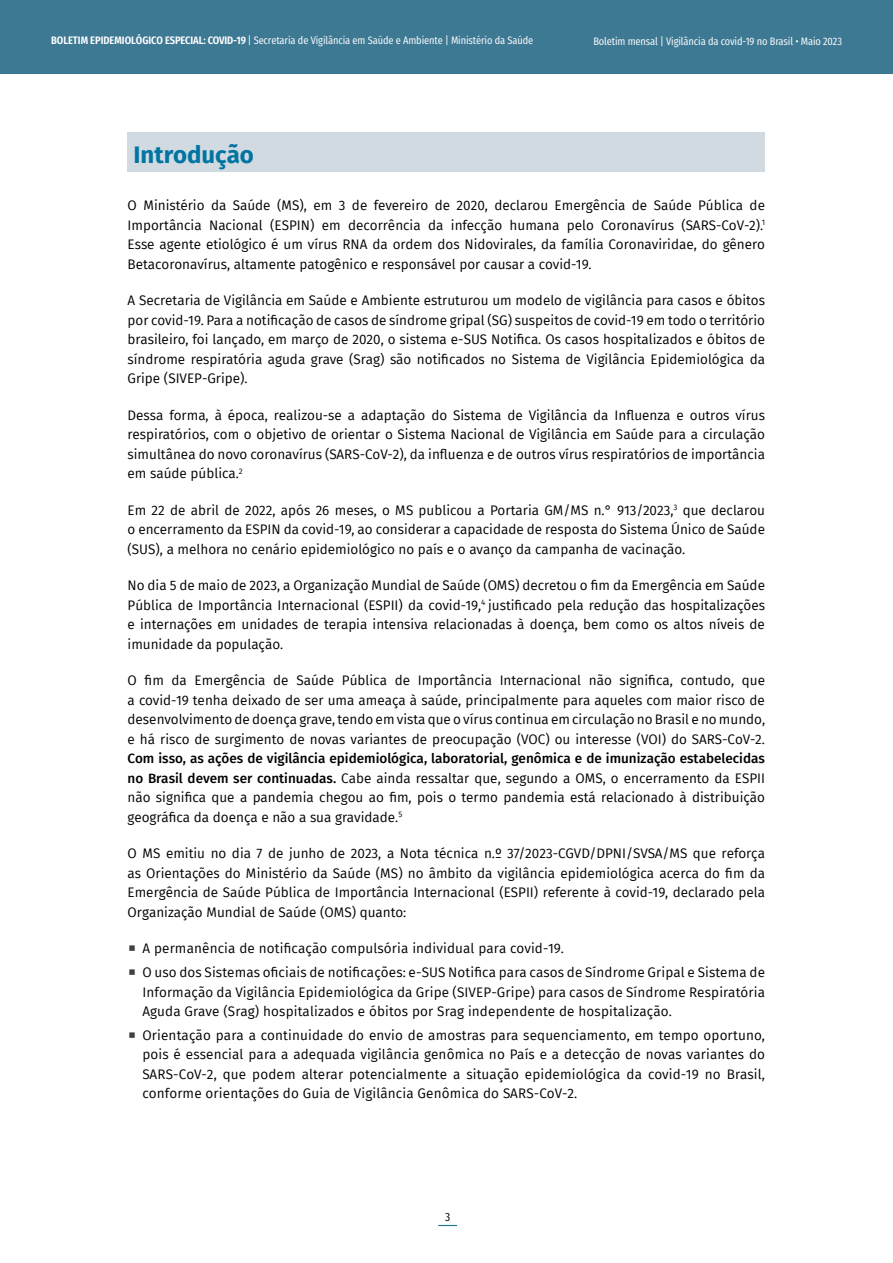
<style>
.page{position:relative;width:893px;height:1263px;background:#fff}
.page>*{position:absolute;margin:0;border:0;box-sizing:border-box;transform-origin:0 0}
.t1{font:700 24px "Fira Sans";color:#0075a1}
.t2{font:13.5px/19.5px "Fira Sans";color:#000;text-align:justify}
.t3{font:12px "Fira Sans Condensed";color:#000}
.t4{font:10.8px "Fira Sans Condensed";letter-spacing:-.01em;color:#fff}
.s1{font-weight:600}
.s2{font-style:inherit}
.s3{font-weight:500}
</style>
<div class="page">
<div style="left:0;top:0;width:893px;height:74px;background:#3e7994"></div>
<svg style="left:438px;top:1225px;width:19px;height:1px"></svg>
<div style="left:128px;top:132px;width:637px;height:39px;background:#d1d9e1"></div>
<p class="t4" style="left:51px;top:30px;width:484px"><span class="s1">BOLETIM EPIDEMIOLÓGICO ESPECIAL: COVID-19</span> <span class="s2">|</span> Secretaria de Vigilância em Saúde e Ambiente | Ministério da Saúde</p>
<p class="t4" style="left:593px;top:31px;width:250px">Boletim mensal | Vigilância da covid-19 no Brasil • Maio 2023</p>
<h1 class="t1" style="left:134px;top:134px;width:122px">Introdução</h1>
<p class="t2" style="left:128px;top:196px;width:639px">O Ministério da Saúde (MS), em 3 de fevereiro de 2020, declarou Emergência de Saúde Pública de Importância Nacional (ESPIN) em decorrência da infecção humana pelo Coronavírus (SARS-CoV-2).<sup>1<br></sup>Esse agente etiológico é um vírus RNA da ordem dos Nidovirales, da família Coronaviridae, do gênero Betacoronavírus, altamente patogênico e responsável por causar a covid-19.</p>
<p class="t2" style="left:128px;top:291px;width:639px">A Secretaria de Vigilância em Saúde e Ambiente estruturou um modelo de vigilância para casos e óbitos por covid-19. Para a notificação de casos de síndrome gripal (SG) suspeitos de covid-19 em todo o território brasileiro, foi lançado, em março de 2020, o sistema e-SUS Notifica. Os casos hospitalizados e óbitos de síndrome respiratória aguda grave (Srag) são notificados no Sistema de Vigilância Epidemiológica da Gripe (SIVEP-Gripe).</p>
<p class="t2" style="left:128px;top:405px;width:639px">Dessa forma, à época, realizou-se a adaptação do Sistema de Vigilância da Influenza e outros vírus respiratórios, com o objetivo de orientar o Sistema Nacional de Vigilância em Saúde para a circulação simultânea do novo coronavírus (SARS-CoV-2), da influenza e de outros vírus respiratórios de importância em saúde pública.<sup>2</sup></p>
<p class="t2" style="left:128px;top:500px;width:639px">Em 22 de abril de 2022, após 26 meses, o MS publicou a Portaria GM/MS n.° 913/2023,<sup>3</sup> que declarou o encerramento da ESPIN da covid-19, ao considerar a capacidade de resposta do Sistema Único de Saúde (SUS), a melhora no cenário epidemiológico no país e o avanço da campanha de vacinação.</p>
<p class="t2" style="left:128px;top:576px;width:639px">No dia 5 de maio de 2023, a Organização Mundial de Saúde (OMS) decretou o fim da Emergência em Saúde Pública de Importância Internacional (ESPII) da covid-19,<sup>4</sup> justificado pela redução das hospitalizações e internações em unidades de terapia intensiva relacionadas à doença, bem como os altos níveis de imunidade da população.</p>
<p class="t2" style="left:128px;top:671px;width:639px">O fim da Emergência de Saúde Pública de Importância Internacional não significa, contudo, que a covid-19 tenha deixado de ser uma ameaça à saúde, principalmente para aqueles com maior risco de desenvolvimento de doença grave, tendo em vista que o vírus continua em circulação no Brasil e no mundo, e há risco de surgimento de novas variantes de preocupação (VOC) ou interesse (VOI) do SARS-CoV-2.</p>
<p class="t2" style="left:128px;top:749px;width:639px"><span class="s3">Com isso, as ações de vigilância epidemiológica, laboratorial, genômica e de imunização estabelecidas no Brasil devem ser continuadas.</span> Cabe ainda ressaltar que, segundo a OMS, o encerramento da ESPII não significa que a pandemia chegou ao fim, pois o termo pandemia está relacionado à distribuição geográfica da doença e não a sua gravidade.<sup>5</sup></p>
<p class="t2" style="left:128px;top:844px;width:639px">O MS emitiu no dia 7 de junho de 2023, a Nota técnica n.º 37/2023-CGVD/DPNI/SVSA/MS que reforça as Orientações do Ministério da Saúde (MS) no âmbito da vigilância epidemiológica acerca do fim da Emergência de Saúde Pública de Importância Internacional (ESPII) referente à covid-19, declarado pela Organização Mundial de Saúde (OMS) quanto:</p>
<p class="t2" style="left:142px;top:936px;width:624px;line-height:23.7px">A permanência de notificação compulsória individual para covid-19.<br>O uso dos Sistemas oficiais de notificações: e-SUS Notifica para casos de Síndrome Gripal e Sistema de</p>
<p class="t2" style="left:142px;top:982px;width:624px">Informação da Vigilância Epidemiológica da Gripe (SIVEP-Gripe) para casos de Síndrome Respiratória<br>Aguda Grave (Srag) hospitalizados e óbitos por Srag independente de hospitalização.</p>
<p class="t2" style="left:142px;top:1025px;width:624px">Orientação para a continuidade do envio de amostras para sequenciamento, em tempo oportuno, pois é essencial para a adequada vigilância genômica no País e a detecção de novas variantes do SARS-CoV-2, que podem alterar potencialmente a situação epidemiológica da covid-19 no Brasil, conforme orientações do Guia de Vigilância Genômica do SARS-CoV-2.</p>
<p class="t3" style="left:445px;top:1205px;width:7px">3</p>
</div>
